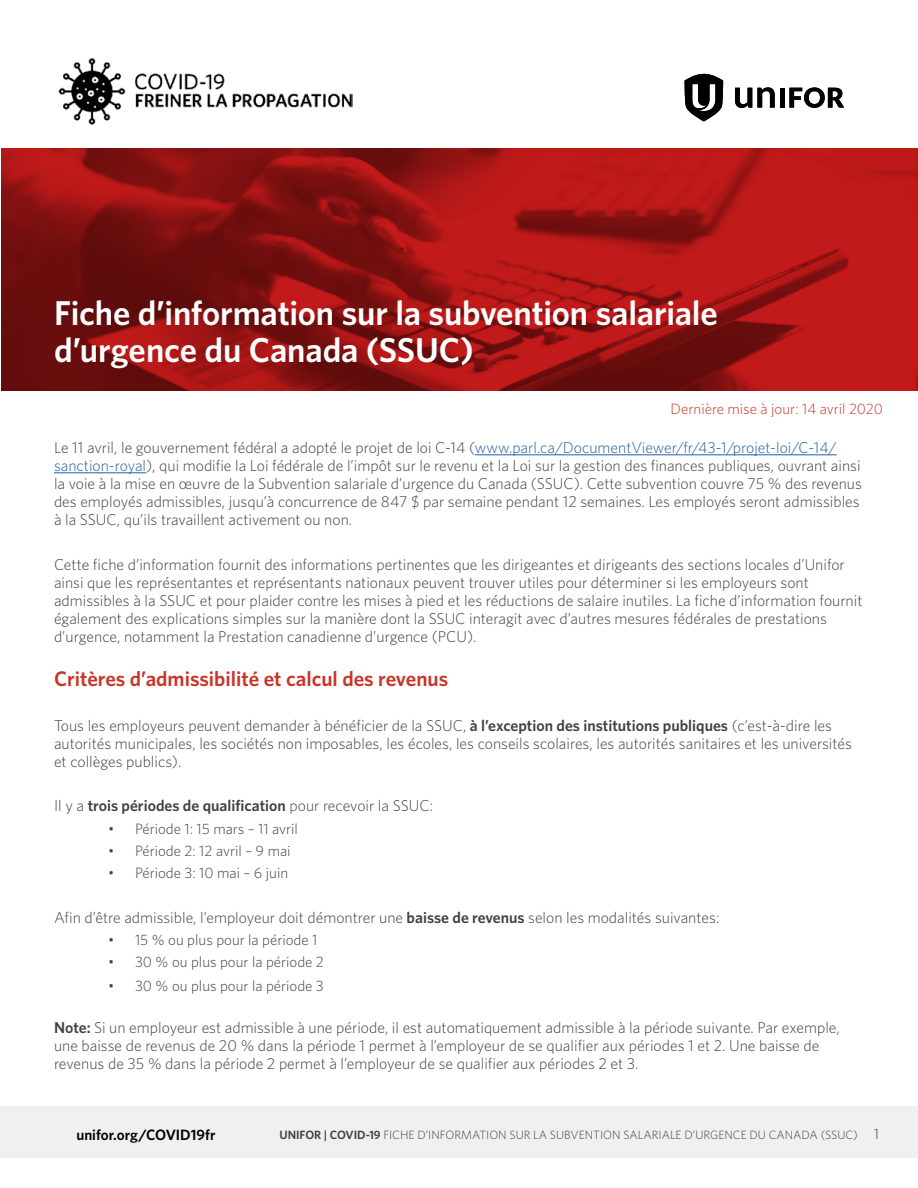
<style>
.page{position:relative;width:918px;height:1188px;background:#fff}
.page>*{position:absolute;margin:0;border:0;box-sizing:border-box;transform-origin:0 0}
.t1{font:600 34.5px/37.5px "Whitney";letter-spacing:-.005em;color:#fff}
.t2{font:600 21px "Whitney";color:#c93428}
.t3{font:300 15.75px/18px "Whitney";color:#414042}
.t4{font:600 15.75px "Whitney";color:#414042}
.t5{font:300 15px "Whitney";color:#414042}
.t6{font:300 15px "Whitney";color:#c93428}
.t7{font:600 15px "Whitney";color:#000}
.t8{font:300 12px "Whitney";color:#414042}
.s1{color:#215e9e}
.s2{font-weight:600}
.s3{font-weight:300}
</style>
<div class="page">
<img style="left:2px;top:148px;width:916px;height:243px">
<div style="left:0;top:1107px;width:918px;height:51px;background:#f0f0f0"></div>
<img style="left:58px;top:57px;width:294px;height:68px">
<svg style="left:684px;top:74px;width:39px;height:47px"></svg>
<svg style="left:735px;top:87px;width:40px;height:21px"></svg>
<svg style="left:789px;top:87px;width:55px;height:21px"></svg>
<hr style="left:780px;top:88px;width:4px;height:20px;background:#000">
<hr style="left:475px;top:454px;width:362px;height:1px;background:#215e9e">
<hr style="left:54px;top:472px;width:92px;height:1px;background:#215e9e">
<h1 class="t1" style="left:54px;top:293px;width:665px">Fiche d’information sur la subvention salariale d’urgence du Canada (SSUC)</h1>
<p class="t6" style="left:671px;top:399px;width:214px">Dernière mise à jour: 14 avril 2020</p>
<p class="t3" style="left:54px;top:438px;width:809px">Le 11 avril, le gouvernement fédéral a adopté le projet de loi C-14 (<span class="s1">www.parl.ca/DocumentViewer/fr/43-1/projet-loi/C-14/ sanction-royal</span>), qui modifie la Loi fédérale de l’impôt sur le revenu et la Loi sur la gestion des finances publiques, ouvrant ainsi la voie à la mise en œuvre de la Subvention salariale d’urgence du Canada (SSUC). Cette subvention couvre 75 % des revenus des employés admissibles, jusqu’à concurrence de 847 $ par semaine pendant 12 semaines. Les employés seront admissibles à la SSUC, qu’ils travaillent activement ou non.</p>
<p class="t3" style="left:54px;top:555px;width:810px">Cette fiche d’information fournit des informations pertinentes que les dirigeantes et dirigeants des sections locales d’Unifor ainsi que les représentantes et représentants nationaux peuvent trouver utiles pour déterminer si les employeurs sont admissibles à la SSUC et pour plaider contre les mises à pied et les réductions de salaire inutiles. La fiche d’information fournit également des explications simples sur la manière dont la SSUC interagit avec d’autres mesures fédérales de prestations d’urgence, notamment la Prestation canadienne d’urgence (PCU).</p>
<h2 class="t2" style="left:54px;top:665px;width:396px">Critères d’admissibilité et calcul des revenus</h2>
<p class="t3" style="left:54px;top:716px;width:800px">Tous les employeurs peuvent demander à bénéficier de la SSUC, <span class="s2">à l’exception des institutions publiques</span> (c’est-à-dire les autorités municipales, les sociétés non imposables, les écoles, les conseils scolaires, les autorités sanitaires et les universités et collèges publics).</p>
<p class="t4" style="left:54px;top:795px;width:381px"><span class="s3">Il y a</span> trois périodes de qualification <span class="s3">pour recevoir la SSUC:</span></p>
<p class="t5" style="left:108px;top:818px;width:191px">• Période 1: 15 mars – 11 avril</p>
<p class="t5" style="left:108px;top:841px;width:184px">• Période 2: 12 avril – 9 mai</p>
<p class="t5" style="left:108px;top:863px;width:182px">• Période 3: 10 mai – 6 juin</p>
<p class="t3" style="left:54px;top:908px;width:667px">Afin d’être admissible, l’employeur doit démontrer une <span class="s2">baisse de revenus</span> selon les modalités suivantes:</p>
<p class="t5" style="left:108px;top:930px;width:211px">• 15 % ou plus pour la période 1</p>
<p class="t5" style="left:108px;top:952px;width:217px">• 30 % ou plus pour la période 2</p>
<p class="t5" style="left:108px;top:976px;width:217px">• 30 % ou plus pour la période 3</p>
<p class="t3" style="left:54px;top:1018px;width:787px"><span class="s2">Note:</span> Si un employeur est admissible à une période, il est automatiquement admissible à la période suivante. Par exemple, une baisse de revenus de 20 % dans la période 1 permet à l’employeur de se qualifier aux périodes 1 et 2. Une baisse de revenus de 35 % dans la période 2 permet à l’employeur de se qualifier aux périodes 2 et 3.</p>
<p class="t5" style="left:331px;top:1124px;width:521px"><span class="s2">UNIFOR | COVID-19</span> CANADA EMERGENCY WAGE SUBSIDY (CEWS) FACTSHEET</p>
<p class="t5" style="left:870px;top:1124px;width:10px">41</p>
<p class="t7" style="left:76px;top:1125px;width:141px">unifor.org/COVID19fr</p>
<p class="t8" style="left:279px;top:1127px;width:580px"><span class="s2">UNIFOR | COVID-19</span> FICHE D’INFORMATION SUR LA SUBVENTION SALARIALE D’URGENCE DU CANADA (SSUC)</p>
</div>
